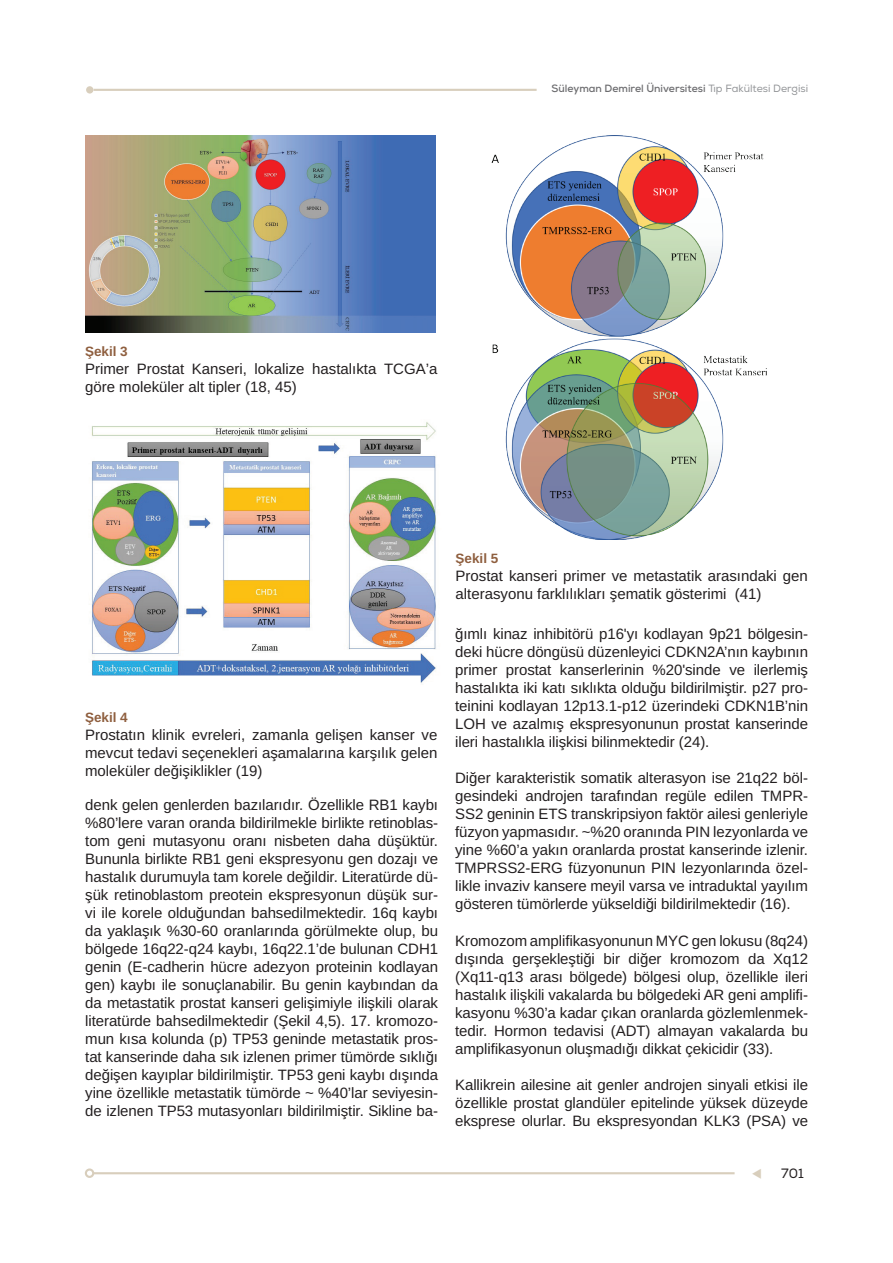
<style>
.page{position:relative;width:893px;height:1263px;background:#fff}
.page>*{position:absolute;margin:0;border:0;box-sizing:border-box;transform-origin:0 0}
.t1{font:15px/18px "Arimo";letter-spacing:-.005em;color:#231f20;text-align:justify}
.t2{font:700 13.5px "Arimo";color:#8f5f3f}
.t3{font:13.5px "Nexa";color:#231f20}
.t4{font:700 10.5px "Nexa";color:#6b6b6e}
.s1{font-weight:400;color:#939598}
.s2{color:#d8cebc}
</style>
<div class="page">
<hr style="left:93px;top:1172px;width:642px;height:2px;background:#d8cebc">
<div style="left:85px;top:1168px;width:9px;height:10px;border:2px solid #d8cebc;border-radius:50%"></div>
<hr style="left:94px;top:89px;width:443px;height:2px;background:#d8cebc">
<div style="left:86px;top:86px;width:7px;height:8px;background:#d8cebc;border-radius:50%"></div>
<img style="left:85px;top:135px;width:351px;height:197px">
<img style="left:91px;top:422px;width:347px;height:261px">
<img style="left:491px;top:135px;width:276px;height:404px">
<p class="t4" style="left:552px;top:82px;width:258px">Süleyman Demirel Üniversitesi <span class="s1">Tıp Fakültesi Dergisi</span></p>
<p class="t2" style="left:85px;top:341px;width:44px">Şekil 3</p>
<p class="t1" style="left:85px;top:360px;width:354px">Primer Prostat Kanseri, lokalize hastalıkta TCGA’a göre moleküler alt tipler (18, 45)</p>
<p class="t2" style="left:85px;top:708px;width:44px">Şekil 4</p>
<p class="t1" style="left:85px;top:726px;width:354px">Prostatın klinik evreleri, zamanla gelişen kanser ve mevcut tedavi seçenekleri aşamalarına karşılık gelen moleküler değişiklikler (19)</p>
<p class="t1" style="left:85px;top:796px;width:354px">denk gelen genlerden bazılarıdır. Özellikle RB1 kaybı %80’lere varan oranda bildirilmekle birlikte retinoblas&shy;tom geni mutasyonu oranı nisbeten daha düşüktür.<br>Bununla birlikte RB1 geni ekspresyonu gen dozajı ve hastalık durumuyla tam korele değildir. Literatürde dü&shy;şük retinoblastom preotein ekspresyonun düşük sur&shy;vi ile korele olduğundan bahsedilmektedir. 16q kaybı da yaklaşık %30-60 oranlarında görülmekte olup, bu bölgede 16q22-q24 kaybı, 16q22.1’de bulunan CDH1 genin (E-cadherin hücre adezyon proteinin kodlayan gen) kaybı ile sonuçlanabilir. Bu genin kaybından da da metastatik prostat kanseri gelişimiyle ilişkili olarak literatürde bahsedilmektedir (Şekil 4,5). 17. kromozo&shy;mun kısa kolunda (p) TP53 geninde metastatik pros&shy;tat kanserinde daha sık izlenen primer tümörde sıklığı değişen kayıplar bildirilmiştir. TP53 geni kaybı dışında yine özellikle metastatik tümörde ~ %40’lar seviyesin&shy;de izlenen TP53 mutasyonları bildirilmiştir. Sikline ba-</p>
<p class="t2" style="left:456px;top:549px;width:44px">Şekil 5</p>
<p class="t1" style="left:456px;top:567px;width:354px">Prostat kanseri primer ve metastatik arasındaki gen alterasyonu farklılıkları şematik gösterimi (41)</p>
<p class="t1" style="left:455px;top:625px;width:354px">ğımlı kinaz inhibitörü p16'yı kodlayan 9p21 bölgesin&shy;deki hücre döngüsü düzenleyici CDKN2A’nın kaybının primer prostat kanserlerinin %20'sinde ve ilerlemiş hastalıkta iki katı sıklıkta olduğu bildirilmiştir. p27 pro&shy;teinini kodlayan 12p13.1-p12 üzerindeki CDKN1B’nin LOH ve azalmış ekspresyonunun prostat kanserinde ileri hastalıkla ilişkisi bilinmektedir (24).</p>
<p class="t1" style="left:455px;top:769px;width:354px">Diğer karakteristik somatik alterasyon ise 21q22 böl&shy;gesindeki androjen tarafından regüle edilen TMPR-SS2 geninin ETS transkripsiyon faktör ailesi genleriyle füzyon yapmasıdır. ~%20 oranında PIN lezyonlarda ve yine %60’a yakın oranlarda prostat kanserinde izlenir.<br>TMPRSS2-ERG füzyonunun PIN lezyonlarında özel&shy;likle invaziv kansere meyil varsa ve intraduktal yayılım gösteren tümörlerde yükseldiği bildirilmektedir (16).</p>
<p class="t1" style="left:455px;top:931px;width:354px">Kromozom amplifikasyonunun MYC gen lokusu (8q24) dışında gerşekleştiği bir diğer kromozom da Xq12 (Xq11-q13 arası bölgede) bölgesi olup, özellikle ileri hastalık ilişkili vakalarda bu bölgedeki AR geni amplifi&shy;kasyonu %30’a kadar çıkan oranlarda gözlemlenmek&shy;tedir. Hormon tedavisi (ADT) almayan vakalarda bu amplifikasyonun oluşmadığı dikkat çekicidir (33).</p>
<p class="t1" style="left:455px;top:1075px;width:354px">Kallikrein ailesine ait genler androjen sinyali etkisi ile özellikle prostat glandüler epitelinde yüksek düzeyde eksprese olurlar. Bu ekspresyondan KLK3 (PSA) ve</p>
<p class="t3" style="left:751px;top:1165px;width:54px"><span class="s2">▼</span> 701</p>
</div>
